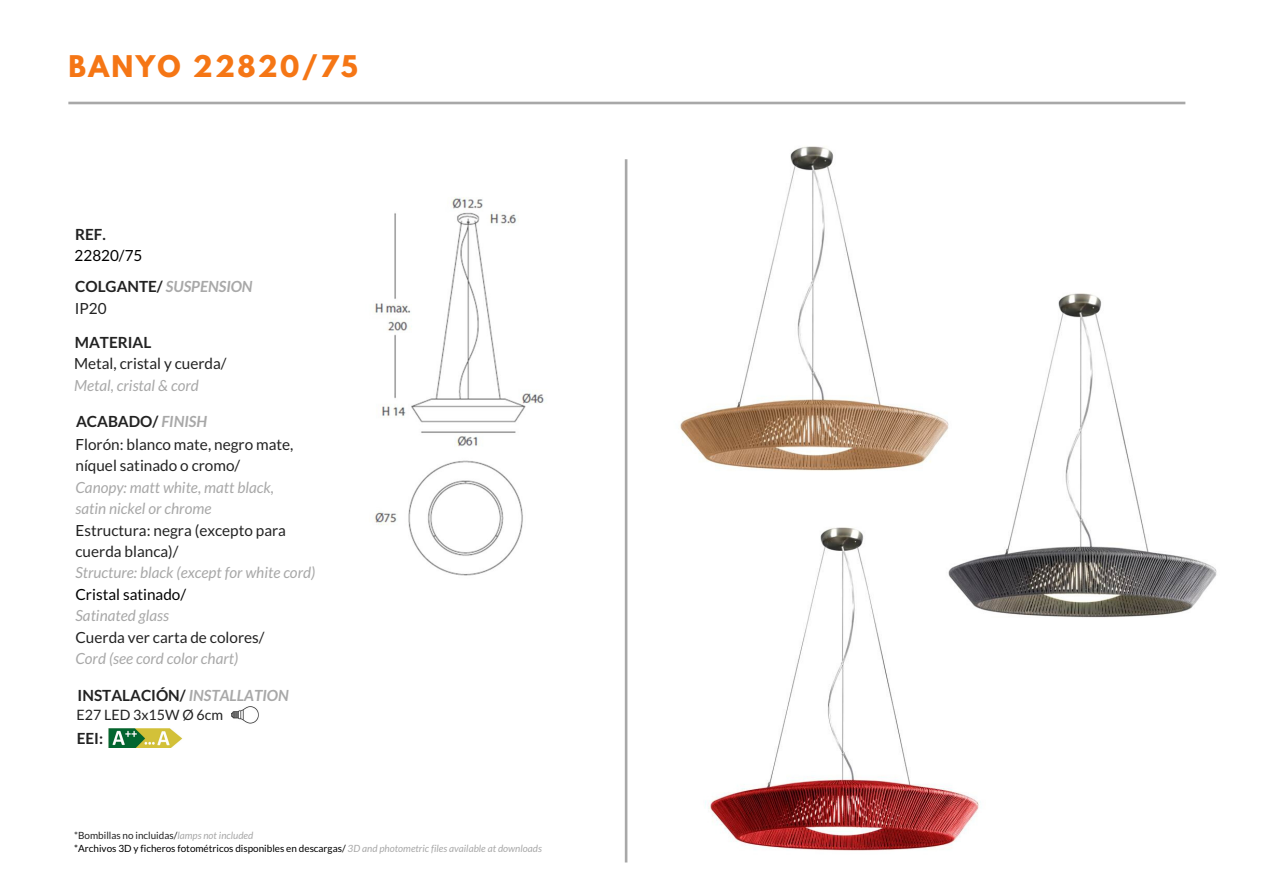
<style>
.page{position:relative;width:1263px;height:894px;background:#fff}
.page>*{position:absolute;margin:0;border:0;box-sizing:border-box;transform-origin:0 0}
.t1{font:700 26.4px "League Spartan";letter-spacing:.09em;color:#f57615}
.t2{font:15.3px/23.1px "Lato";color:#222}
.t3{font:italic 15.3px/21.3px "Lato";color:#a8a8a8}
.t4{font:700 15.3px "Lato";color:#222}
.t5{font:italic 700 15.3px/31.3px "Lato";color:#a8a8a8}
.t6{font:15.3px "Lato";color:#000}
.t7{font:14.25px "Lato";color:#222}
.t8{font:italic 9.9px/13.5px "Lato";color:#a8a8a8}
.s1{font-weight:400;font-style:normal;color:#000}
.s2{font-style:normal;color:#222}
.s3{font-weight:700}
.s4{font-weight:700;font-style:italic;color:#a8a8a8}
.s5{font-style:italic;color:#a8a8a8}
.s6{font-style:normal;color:#000}
</style>
<div class="page">
<svg style="left:625px;top:159px;width:2px;height:703px"></svg>
<hr style="left:68px;top:102px;width:1117px;height:2px;background:#a8a8a8">
<img style="left:108px;top:728px;width:75px;height:19px">
<img style="left:231px;top:706px;width:28px;height:18px">
<img style="left:374px;top:197px;width:170px;height:379px">
<img style="left:705px;top:527px;width:276px;height:324px">
<img style="left:944px;top:293px;width:273px;height:328px">
<img style="left:679px;top:146px;width:315px;height:346px">
<h1 class="t1" style="left:68px;top:53px;width:291px">BANYO 22820/75</h1>
<p class="t4" style="left:75px;top:224px;width:32px">REF.</p>
<p class="t5" style="left:75px;top:239px;width:180px"><span class="s1">22820/75<br></span><span class="s2">COLGANTE/</span> SUSPENSION</p>
<p class="t2" style="left:75px;top:297px;width:33px">IP20</p>
<p class="t4" style="left:75px;top:332px;width:78px">MATERIAL</p>
<p class="t2" style="left:74px;top:352px;width:154px">Metal, cristal y cuerda/</p>
<p class="t3" style="left:74px;top:374px;width:126px">Metal, cristal &amp; cord</p>
<p class="t2" style="left:75px;top:409px;width:219px"><span class="s3">ACABADO/</span> <span class="s4">FINISH<br></span>Florón: blanco mate, negro mate,</p>
<p class="t2" style="left:75px;top:454px;width:166px">níquel satinado o cromo/</p>
<p class="t3" style="left:75px;top:476px;width:200px">Canopy: matt white, matt black, satin nickel or chrome</p>
<p class="t2" style="left:75px;top:519px;width:212px;line-height:21.3px">Estructura: negra (excepto para cuerda blanca)/</p>
<p class="t3" style="left:75px;top:561px;width:241px">Structure: black (except for white cord)</p>
<p class="t6" style="left:75px;top:584px;width:112px">Cristal satinado/</p>
<p class="t3" style="left:75px;top:604px;width:95px">Satinated glass</p>
<p class="t2" style="left:75px;top:625px;width:191px">Cuerda ver carta de colores/</p>
<p class="t3" style="left:75px;top:647px;width:164px">Cord (see cord color chart)</p>
<p class="t4" style="left:78px;top:685px;width:213px">INSTALACIÓN/ <span class="s5">INSTALLATION</span></p>
<p class="t7" style="left:77px;top:705px;width:148px">E27 LED 3x15W Ø 6cm</p>
<p class="t4" style="left:77px;top:728px;width:28px">EEI:</p>
<p class="t8" style="left:74px;top:827px;width:469px"><span class="s2">*Bombillas no incluidas/</span>lamps not included<br><span class="s6">*Archivos 3D y ficheros fotométricos disponibles en descargas/</span> 3D and photometric files available at downloads</p>
</div>
